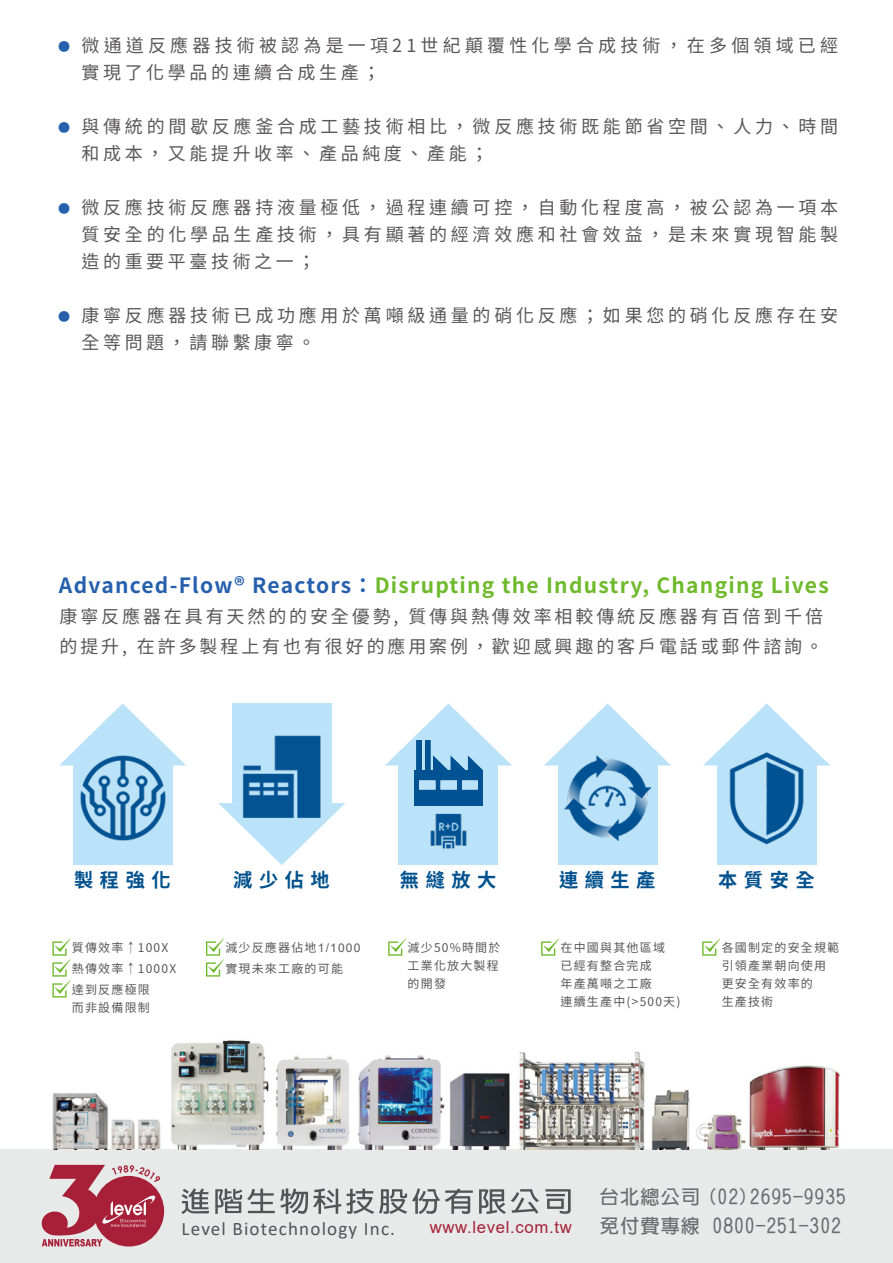
<style>
.page{position:relative;width:893px;height:1263px;background:#fff}
.page>*{position:absolute;margin:0;border:0;box-sizing:border-box;transform-origin:0 0}
.t1{font:700 21px "Noto Sans CJ Ktc";letter-spacing:.06em;color:#6fba2c}
.t2{font:700 19.65px "New Gothic";letter-spacing:.05em;color:#686d70}
.t3{font:700 19.2px "Noto Sans CJ Ktc";letter-spacing:.34em;color:#00518e}
.t4{font:19.05px "Calibri";letter-spacing:.06em;color:#515457}
.t5{font:18px/27px "Noto Sans CJ Ktc";letter-spacing:.205em;color:#595757}
.t6{font:18px/30px "Noto Sans CJ Ktc";letter-spacing:.16em;color:#595757}
.t7{font:18px/27px "Noto Sans CJ Ktc";letter-spacing:.235em;color:#595757}
.t8{font:16.65px "Arial";letter-spacing:.04em;color:#a62038}
.t9{font:12px/18px "Noto Sans CJ Ktc";letter-spacing:.1em;color:#595757}
.t10{font:12px "Noto Sans CJ Ktc";color:#2660ad}
.s1{color:#2660ad}
.s2{font-family:"Adobe Ming Std";font-weight:300}
.s3{font-family:"Arial"}
.s4{font-size:19.05px}
</style>
<div class="page">
<div style="left:0;top:1149px;width:893px;height:114px;background:#e8e9e9"></div>
<svg style="left:181px;top:1188px;width:28px;height:26px"></svg>
<svg style="left:215px;top:1188px;width:258px;height:26px"></svg>
<svg style="left:479px;top:1189px;width:60px;height:25px"></svg>
<svg style="left:545px;top:1189px;width:26px;height:25px"></svg>
<svg style="left:42px;top:1165px;width:118px;height:81px"></svg>
<img style="left:52px;top:1040px;width:442px;height:109px">
<img style="left:494px;top:1051px;width:346px;height:98px">
<div style="left:73px;top:765px;width:99px;height:100px;background:#bae3f9"></div>
<svg style="left:60px;top:703px;width:126px;height:62px"></svg>
<img style="left:67px;top:743px;width:111px;height:110px">
<div style="left:232px;top:703px;width:100px;height:100px;background:#bae3f9"></div>
<svg style="left:257px;top:841px;width:50px;height:24px"></svg>
<img style="left:218px;top:735px;width:127px;height:106px">
<div style="left:399px;top:765px;width:99px;height:100px;background:#bae3f9"></div>
<svg style="left:385px;top:703px;width:127px;height:62px"></svg>
<img style="left:415px;top:740px;width:67px;height:66px">
<img style="left:430px;top:813px;width:37px;height:36px">
<div style="left:558px;top:765px;width:99px;height:100px;background:#bae3f9"></div>
<svg style="left:544px;top:703px;width:127px;height:62px"></svg>
<img style="left:565px;top:755px;width:85px;height:86px">
<svg style="left:737px;top:703px;width:59px;height:29px"></svg>
<img style="left:703px;top:732px;width:127px;height:132px">
<svg style="left:388px;top:938px;width:18px;height:18px"></svg>
<svg style="left:541px;top:938px;width:18px;height:18px"></svg>
<svg style="left:702px;top:938px;width:18px;height:18px"></svg>
<svg style="left:206px;top:938px;width:18px;height:38px"></svg>
<svg style="left:52px;top:938px;width:18px;height:59px"></svg>
<p class="t10" style="left:58px;top:40px;width:13px">●</p>
<p class="t10" style="left:58px;top:121px;width:13px">●</p>
<p class="t10" style="left:58px;top:202px;width:13px">●</p>
<p class="t10" style="left:58px;top:310px;width:13px">●</p>
<p class="t7" style="left:82px;top:33px;width:758px">微通道反應器技術被認為是一項21世紀顛覆性化學合成技術，在多個領域已經實現了化學品的連續合成生產；</p>
<p class="t5" style="left:82px;top:114px;width:758px">與傳統的間歇反應釜合成工藝技術相比，微反應技術既能節省空間、人力、時間和成本，又能提升收率、產品純度、產能；</p>
<p class="t5" style="left:82px;top:195px;width:758px;text-align:justify">微反應技術反應器持液量極低，過程連續可控，自動化程度高，被公認為一項本質安全的化學品生產技術，具有顯著的經濟效應和社會效益，是未來實現智能製造的重要平臺技術之一；</p>
<p class="t5" style="left:82px;top:303px;width:758px">康寧反應器技術已成功應用於萬噸級通量的硝化反應；如果您的硝化反應存在安全等問題，請聯繫康寧。</p>
<p class="t1" style="left:59px;top:573px;width:771px"><span class="s1">Advanced-Flow® Reactors：</span>Disrupting the Industry, Changing Lives</p>
<p class="t6" style="left:60px;top:602px;width:765px">康寧反應器在具有天然的的安全優勢, 質傳與熱傳效率相較傳統反應器有百倍到千倍的提升, 在許多製程上有也有很好的應用案例，歡迎感興趣的客戶電話或郵件諮詢。</p>
<p class="t3" style="left:74px;top:869px;width:98px">製程強化</p>
<p class="t3" style="left:233px;top:869px;width:98px">減少佔地</p>
<p class="t3" style="left:400px;top:869px;width:98px">無縫放大</p>
<p class="t3" style="left:559px;top:869px;width:98px">連續生產</p>
<p class="t3" style="left:718px;top:869px;width:98px">本質安全</p>
<p class="t9" style="left:72px;top:938px;width:106px;line-height:21px">質傳效率<span class="s2">↑</span>100X熱傳效率<span class="s2">↑</span>1000X達到反應極限</p>
<p class="t9" style="left:72px;top:999px;width:79px">而非設備限制</p>
<p class="t9" style="left:225px;top:938px;width:137px;line-height:21px">減少反應器佔地<span class="s3">1/1000</span>實現未來工廠的可能</p>
<p class="t9" style="left:408px;top:939px;width:94px">減少50%時間於工業化放大製程的開發</p>
<p class="t9" style="left:561px;top:939px;width:121px">在中國與其他區域<br>已經有整合完成<br>年產萬噸之工廠<br>連續生產中(&gt;500天)</p>
<p class="t9" style="left:722px;top:939px;width:119px">各國制定的安全規範引領產業朝向使用更安全有效率的<br>生產技術</p>
<p class="t2" style="left:600px;top:1186px;width:247px"><span class="s4">台北總公司</span> (02)2695-9935</p>
<p class="t4" style="left:182px;top:1215px;width:215px">Level Biotechnology Inc.</p>
<p class="t8" style="left:430px;top:1216px;width:143px">www.level.com.tw</p>
<p class="t2" style="left:600px;top:1216px;width:242px"><span class="s4">免付費專線</span> 0800-251-302</p>
</div>
